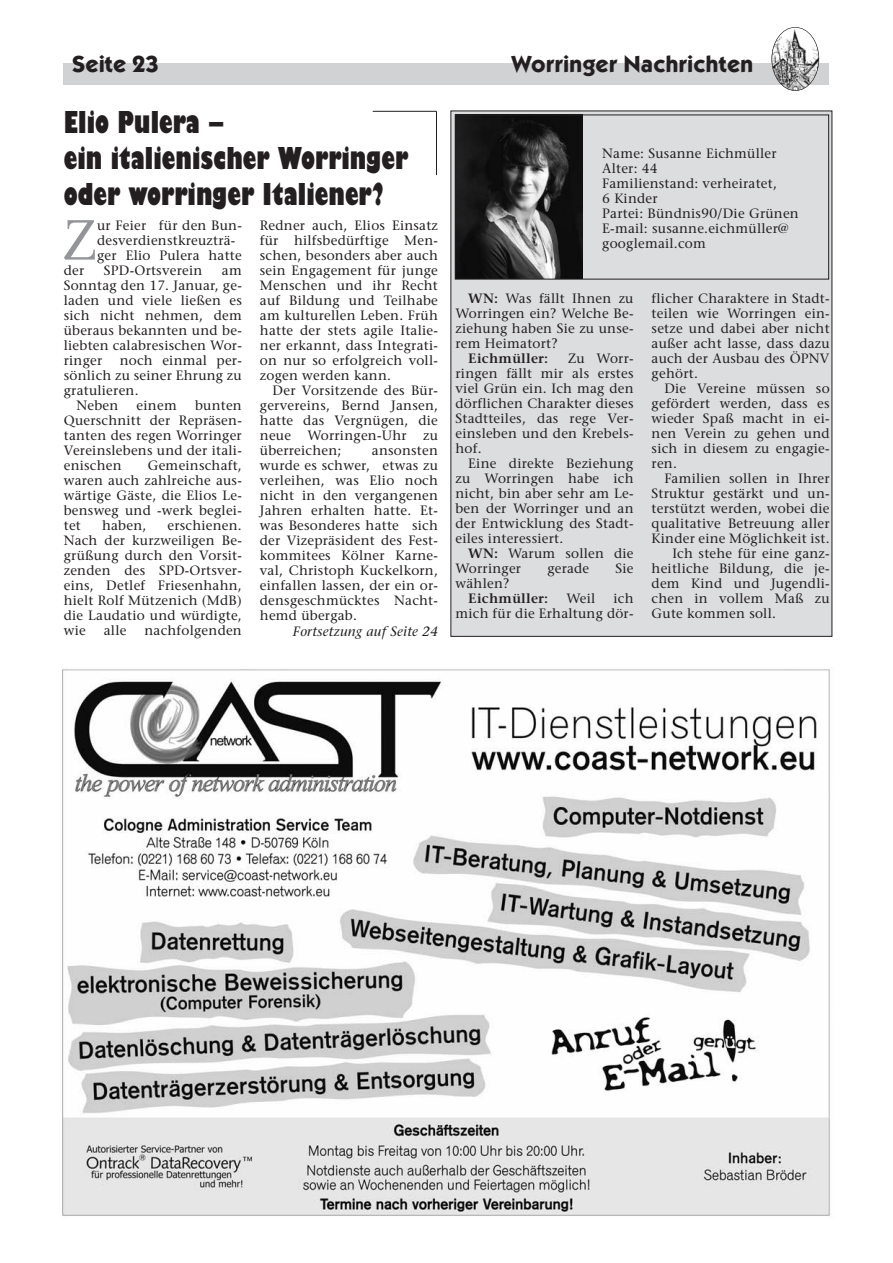
<style>
.page{position:relative;width:893px;height:1263px;background:#fff}
.page>*{position:absolute;margin:0;border:0;box-sizing:border-box;transform-origin:0 0}
.t1{font:56.25px "Stone Serif";color:#939598}
.t2{font:800 condensed 33px/36px "Giltus T";color:#231f20}
.t3{font:700 24px "Kabel Itc T";color:#231f20}
.t4{font:13.5px/15px "Stone Serif";letter-spacing:.015em;color:#231f20;text-align:justify}
.t5{font:600 13.5px "Stone Serif";letter-spacing:.02em;color:#231f20}
.t6{font:italic 13.5px "Stone Serif";letter-spacing:.015em;color:#231f20}
.s1{font-weight:600}
</style>
<div class="page">
<div style="left:64px;top:64px;width:765px;height:21px;background:#d1d2d4"></div>
<img style="left:772px;top:27px;width:47px;height:64px;border-radius:50%">
<div style="left:771px;top:27px;width:48px;height:64px;border:1px solid #231f20;border-radius:50%"></div>
<img style="left:62px;top:669px;width:768px;height:547px">
<div style="left:451px;top:111px;width:381px;height:525px;background:#dcdddf"></div>
<img style="left:456px;top:114px;width:127px;height:163px">
<div style="left:455px;top:115px;width:374px;height:164px;border:1px solid #231f20"></div>
<hr style="left:373px;top:111px;width:63px;height:1px;background:#231f20">
<hr style="left:436px;top:111px;width:1px;height:64px;background:#231f20">
<h3 class="t3" style="left:72px;top:49px;width:88px">Seite 23</h3>
<h3 class="t3" style="left:511px;top:49px;width:244px">Worringer Nachrichten</h3>
<h2 class="t2" style="left:64px;top:103px;width:346px">Elio Pulera –<br>ein italienischer Worringer oder worringer Italiener?</h2>
<h1 class="t1" style="left:63px;top:218px;width:35px">Z</h1>
<p class="t4" style="left:97px;top:219px;width:146px;text-align:left">ur Feier für den Bun&shy;desverdienstkreuzträ&shy;ger Elio Pulera hatte</p>
<p class="t4" style="left:64px;top:264px;width:22px">der</p>
<p class="t4" style="left:104px;top:264px;width:100px">SPD-Ortsverein</p>
<p class="t4" style="left:260px;top:219px;width:180px">Redner auch, Elios Einsatz für hilfsbedürftige Men&shy;schen, besonders aber auch sein Engagement für junge Menschen und ihr Recht auf Bildung und Teilhabe am kulturellen Leben. Früh hatte der stets agile Italie&shy;ner erkannt, dass Integrati&shy;on nur so erfolgreich voll&shy;zogen werden kann.</p>
<p class="t4" style="left:260px;top:384px;width:180px;text-indent:13px">Der Vorsitzende des Bür&shy;gervereins, Bernd Jansen, hatte das Vergnügen, die neue Worringen-Uhr zu überreichen;</p>
<p class="t4" style="left:64px;top:264px;width:180px;text-indent:158px">am Sonntag den 17. Januar, ge&shy;laden und viele ließen es sich nicht nehmen, dem überaus bekannten und be&shy;liebten calabresischen Wor&shy;ringer</p>
<p class="t4" style="left:120px;top:354px;width:124px">noch einmal per-</p>
<p class="t4" style="left:64px;top:369px;width:180px">sönlich zu seiner Ehrung zu</p>
<p class="t4" style="left:64px;top:384px;width:76px">gratulieren.</p>
<p class="t4" style="left:77px;top:399px;width:43px">Neben</p>
<p class="t4" style="left:137px;top:399px;width:42px">einem</p>
<p class="t4" style="left:64px;top:399px;width:180px;text-indent:131px">bunten Querschnitt der Repräsen&shy;tanten des regen Worringer Vereinslebens und der itali&shy;enischen</p>
<p class="t4" style="left:260px;top:444px;width:180px;text-indent:112px">ansonsten wurde es schwer, etwas zu verleihen, was Elio noch nicht in den vergangenen Jahren erhalten hatte. Et&shy;was Besonderes hatte sich der Vizepräsident des Fest&shy;kommitees Kölner Karne&shy;val, Christoph Kuckelkorn, einfallen lassen, der ein or&shy;densgeschmücktes Nacht&shy;hemd übergab.</p>
<p class="t6" style="left:293px;top:626px;width:147px">Fortsetzung auf Seite 24</p>
<p class="t4" style="left:64px;top:459px;width:180px;text-indent:84px">Gemeinschaft, waren auch zahlreiche aus&shy;wärtige Gäste, die Elios Le&shy;bensweg und -werk beglei&shy;tet</p>
<p class="t4" style="left:64px;top:519px;width:180px;text-indent:104px">erschienen.<br>Nach der kurzweiligen Be&shy;grüßung durch den Vorsit&shy;zenden des SPD-Ortsver&shy;eins, Detlef Friesenhahn, hielt Rolf Mützenich (MdB) die Laudatio und würdigte, wie</p>
<p class="t4" style="left:102px;top:519px;width:46px">haben,</p>
<p class="t4" style="left:104px;top:624px;width:24px">alle</p>
<p class="t4" style="left:144px;top:624px;width:99px">nachfolgenden</p>
<p class="t4" style="left:602px;top:147px;width:198px;text-align:left">Name: Susanne Eichmüller<br>Alter: 44<br>Familienstand: verheiratet,<br>6 Kinder<br>Partei: Bündnis90/Die Grünen<br>E-mail: susanne.eichmüller@ googlemail.com</p>
<p class="t4" style="left:455px;top:292px;width:180px;text-indent:13px"><span class="s1">WN:</span> Was fällt Ihnen zu Worringen ein? Welche Be&shy;ziehung haben Sie zu unse&shy;rem Heimatort?</p>
<p class="t5" style="left:468px;top:353px;width:82px">Eichmüller:</p>
<p class="t4" style="left:455px;top:352px;width:180px;text-indent:113px">Zu Worr&shy;ringen fällt mir als erstes viel Grün ein. Ich mag den dörflichen Charakter dieses Stadtteiles, das rege Ver&shy;einsleben und den Krebels&shy;hof.</p>
<p class="t4" style="left:455px;top:457px;width:180px;text-indent:13px">Eine direkte Beziehung zu Worringen habe ich nicht, bin aber sehr am Le&shy;ben der Worringer und an der Entwicklung des Stadt&shy;eiles interessiert.</p>
<p class="t4" style="left:455px;top:547px;width:180px;text-indent:13px"><span class="s1">WN:</span> Warum sollen die<br>Worringer</p>
<p class="t4" style="left:547px;top:562px;width:43px">gerade</p>
<p class="t4" style="left:615px;top:562px;width:20px">Sie</p>
<p class="t4" style="left:455px;top:577px;width:55px">wählen?</p>
<p class="t5" style="left:468px;top:593px;width:82px">Eichmüller:</p>
<p class="t4" style="left:566px;top:592px;width:30px">Weil</p>
<p class="t4" style="left:455px;top:592px;width:180px;text-align:right">ich<br>mich für die Erhaltung dör-</p>
<p class="t4" style="left:652px;top:292px;width:180px">flicher Charaktere in Stadt&shy;teilen wie Worringen ein&shy;setze und dabei aber nicht außer acht lasse, dass dazu auch der Ausbau des ÖPNV gehört.</p>
<p class="t4" style="left:652px;top:382px;width:180px;text-indent:13px">Die Vereine müssen so gefördert werden, dass es wieder Spaß macht in ei&shy;nen Verein zu gehen und sich in diesem zu engagie&shy;ren.</p>
<p class="t4" style="left:664px;top:472px;width:167px">Familien sollen in Ihrer</p>
<p class="t4" style="left:652px;top:487px;width:180px">Struktur gestärkt und un-</p>
<p class="t4" style="left:652px;top:502px;width:180px">terstützt werden, wobei die</p>
<p class="t4" style="left:652px;top:517px;width:180px">qualitative Betreuung aller</p>
<p class="t4" style="left:652px;top:532px;width:180px">Kinder eine Möglichkeit ist.</p>
<p class="t4" style="left:672px;top:547px;width:159px">Ich stehe für eine ganz-</p>
<p class="t4" style="left:652px;top:562px;width:180px">heitliche Bildung, die je-</p>
<p class="t4" style="left:652px;top:577px;width:180px">dem Kind und Jugendli-</p>
<p class="t4" style="left:652px;top:592px;width:180px">chen in vollem Maß zu</p>
<p class="t4" style="left:652px;top:607px;width:126px">Gute kommen soll.</p>
</div>
